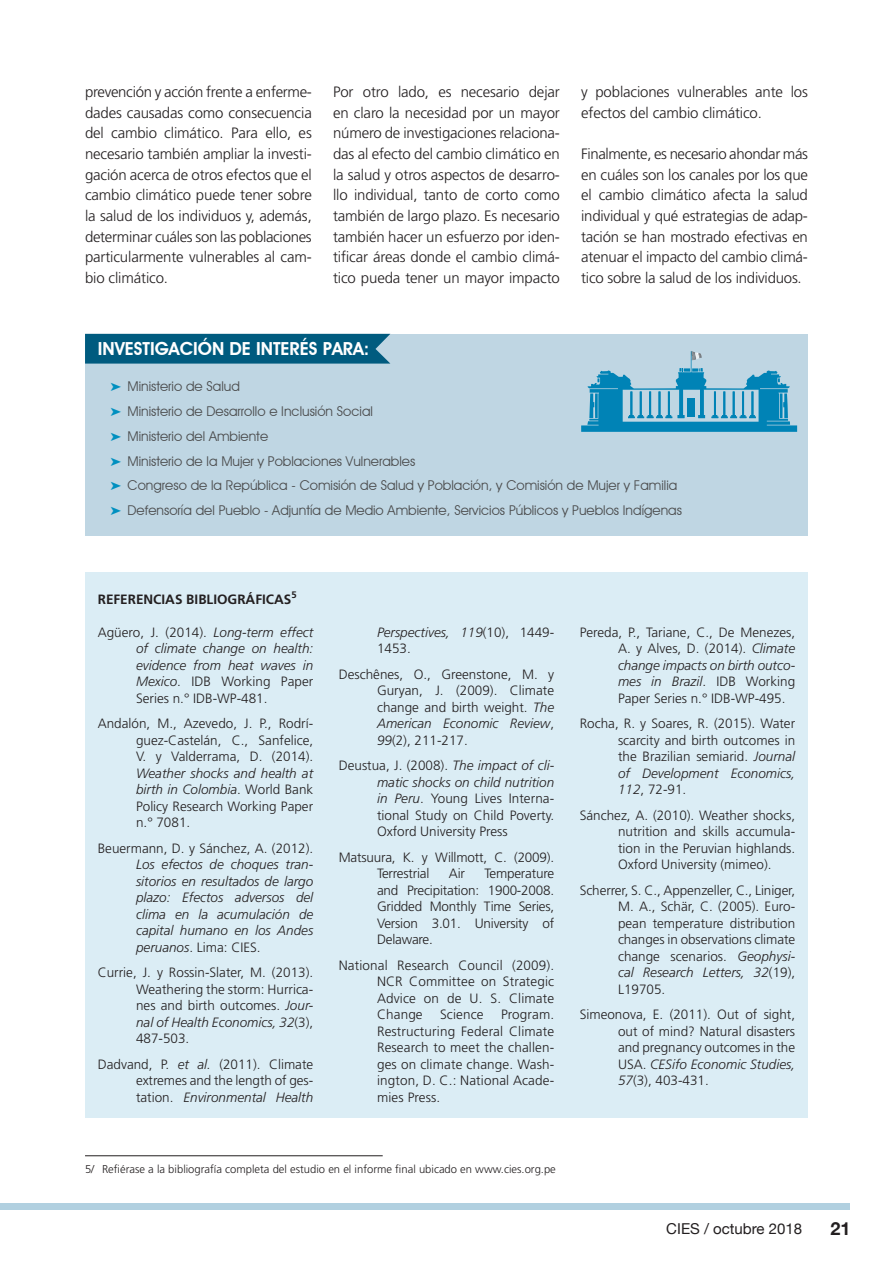
<style>
.page{position:relative;width:893px;height:1263px;background:#fff}
.page>*{position:absolute;margin:0;border:0;box-sizing:border-box;transform-origin:0 0}
.t1{font:600 18px "Avant Garde IT Cby BT";color:#fff}
.t2{font:700 18px "Helvetica Neue";color:#231f20}
.t3{font:300 15px/20.7px "Frutiger";letter-spacing:-.01em;color:#231f20;text-align:justify}
.t4{font:15px "Helvetica Neue";color:#231f20}
.t5{font:300 13.5px/16.5px "Frutiger";color:#231f20;text-align:justify}
.t6{font:italic 300 13.5px/16.5px "Frutiger";color:#231f20;text-align:justify}
.t7{font:13.5px "Avant Garde IT Cby BT";color:#4b4c4d}
.t8{font:700 13.5px "Frutiger";color:#231f20}
.NOTA_PAG{font:300 11.25px "Frutiger";color:#231f20}
.s1{color:#0090c0}
.s2{font-style:normal}
.s3{font-style:italic}
</style>
<div class="page">
<div style="left:0;top:1203px;width:850px;height:7px;background:#b1d0e0"></div>
<div style="left:85px;top:334px;width:723px;height:202px;background:#bfd6e3"></div>
<div style="left:85px;top:334px;width:305px;height:30px;background:#005b7f"></div>
<svg style="left:581px;top:351px;width:216px;height:81px"></svg>
<div style="left:85px;top:572px;width:723px;height:545px;background:#dbedf5"></div>
<hr style="left:85px;top:1155px;width:298px;height:1px;background:#231f20">
<p class="t3" style="left:85px;top:81px;width:228px">prevención y acción frente a enferme&shy;dades causadas como consecuencia del cambio climático. Para ello, es necesario también ampliar la investi&shy;gación acerca de otros efectos que el cambio climático puede tener sobre la salud de los individuos y, además, determinar cuáles son las poblaciones particularmente vulnerables al cam&shy;bio climático.</p>
<p class="t3" style="left:333px;top:81px;width:228px">Por otro lado, es necesario dejar en claro la necesidad por un mayor número de investigaciones relaciona&shy;das al efecto del cambio climático en la salud y otros aspectos de desarro&shy;llo individual, tanto de corto como también de largo plazo. Es necesario también hacer un esfuerzo por iden&shy;tificar áreas donde el cambio climá&shy;tico pueda tener un mayor impacto</p>
<p class="t3" style="left:581px;top:81px;width:228px">y poblaciones vulnerables ante los efectos del cambio climático.</p>
<p class="t3" style="left:581px;top:143px;width:228px">Finalmente, es necesario ahondar más en cuáles son los canales por los que el cambio climático afecta la salud individual y qué estrategias de adap&shy;tación se han mostrado efectivas en atenuar el impacto del cambio climá&shy;tico sobre la salud de los individuos.</p>
<p class="t1" style="left:98px;top:338px;width:273px">INVESTIGACIÓN DE INTERÉS PARA:</p>
<p class="t7" style="left:111px;top:378px;width:131px"><span class="s1">➤</span> Ministerio de Salud</p>
<p class="t7" style="left:111px;top:403px;width:264px"><span class="s1">➤</span> Ministerio de Desarrollo e Inclusión Social</p>
<p class="t7" style="left:111px;top:428px;width:159px"><span class="s1">➤</span> Ministerio del Ambiente</p>
<p class="t7" style="left:111px;top:453px;width:306px"><span class="s1">➤</span> Ministerio de la Mujer y Poblaciones Vulnerables</p>
<p class="t7" style="left:111px;top:477px;width:568px"><span class="s1">➤</span> Congreso de la República - Comisión de Salud y Población, y Comisión de Mujer y Familia</p>
<p class="t7" style="left:111px;top:502px;width:573px"><span class="s1">➤</span> Defensoría del Pueblo - Adjuntía de Medio Ambiente, Servicios Públicos y Pueblos Indígenas</p>
<p class="t8" style="left:98px;top:591px;width:200px">REFERENCIAS BIBLIOGRÁFICAS<sup>5</sup></p>
<p class="t6" style="left:136px;top:624px;width:179px;text-indent:-38px"><span class="s2">Agüero, J. (2014).</span> Long-term effect of climate change on health: evidence from heat waves in Mexico<span class="s2">. IDB Working Paper Series n.° IDB-WP-481.</span></p>
<p class="t5" style="left:136px;top:715px;width:179px;text-indent:-38px">Andalón, M., Azevedo, J. P., Rodrí&shy;guez-Castelán, C., Sanfelice, V. y Valderrama, D. (2014).<br><span class="s3">Weather shocks and health at birth in Colombia</span>. World Bank Policy Research Working Paper n.° 7081.</p>
<p class="t6" style="left:136px;top:840px;width:179px;text-indent:-38px"><span class="s2">Beuermann, D. y Sánchez, A. (2012).<br></span>Los efectos de choques tran&shy;sitorios en resultados de largo plazo: Efectos adversos del clima en la acumulación de capital humano en los Andes peruanos<span class="s2">. Lima: CIES.</span></p>
<p class="t5" style="left:136px;top:964px;width:179px;text-indent:-38px">Currie, J. y Rossin-Slater, M. (2013).<br>Weathering the storm: Hurrica&shy;nes and birth outcomes. <span class="s3">Jour&shy;nal of Health Economics, 32</span>(3), 487-503.</p>
<p class="t5" style="left:136px;top:1056px;width:179px;text-indent:-38px">Dadvand, P. <span class="s3">et al.</span> (2011). Climate extremes and the length of ges&shy;tation. <span class="s3">Environmental Health</span></p>
<p class="t6" style="left:377px;top:624px;width:179px">Perspectives, 119<span class="s2">(10), 1449-<br>1453.</span></p>
<p class="t5" style="left:377px;top:666px;width:179px;text-indent:-38px">Deschênes, O., Greenstone, M. y Guryan, J. (2009). Climate change and birth weight. <span class="s3">The American Economic Review</span>, <span class="s3">99</span>(2), 211-217.</p>
<p class="t5" style="left:377px;top:757px;width:179px;text-indent:-38px">Deustua, J. (2008). <span class="s3">The impact of cli&shy;matic shocks on child nutrition in Peru</span>. Young Lives Interna&shy;tional Study on Child Poverty.<br>Oxford University Press</p>
<p class="t5" style="left:377px;top:849px;width:179px;text-indent:-38px">Matsuura, K. y Willmott, C. (2009).<br>Terrestrial</p>
<p class="t5" style="left:449px;top:865px;width:18px">Air</p>
<p class="t5" style="left:377px;top:865px;width:179px;text-indent:107px">Temperature and Precipitation: 1900-2008.<br>Gridded Monthly Time Series, Version 3.01. University of Delaware.</p>
<p class="t5" style="left:377px;top:957px;width:179px;text-indent:-38px">National Research Council (2009).<br>NCR Committee on Strategic Advice on de U. S. Climate Change</p>
<p class="t5" style="left:440px;top:1006px;width:45px">Science</p>
<p class="t5" style="left:377px;top:1006px;width:179px;text-indent:124px">Program.<br>Restructuring Federal Climate Research to meet the challen&shy;ges on climate change. Wash&shy;ington, D. C.: National Acade&shy;mies Press.</p>
<p class="NOTA_PAG" style="left:85px;top:1163px;width:472px">5/ Refiérase a la bibliografía completa del estudio en el informe final ubicado en www.cies.org.pe</p>
<p class="t5" style="left:618px;top:624px;width:179px;text-indent:-38px">Pereda, P., Tariane, C., De Menezes, A. y Alves, D. (2014). <span class="s3">Climate change impacts on birth outco&shy;mes in Brazil</span>. IDB Working Paper Series n.° IDB-WP-495.</p>
<p class="t5" style="left:618px;top:715px;width:179px;text-indent:-38px">Rocha, R. y Soares, R. (2015). Water scarcity and birth outcomes in the Brazilian semiarid. <span class="s3">Journal of Development Economics, 112</span>, 72-91.</p>
<p class="t5" style="left:618px;top:807px;width:179px;text-indent:-38px">Sánchez, A. (2010). Weather shocks, nutrition and skills accumula&shy;tion in the Peruvian highlands.<br>Oxford University (mimeo).</p>
<p class="t5" style="left:618px;top:882px;width:179px;text-indent:-38px">Scherrer, S. C., Appenzeller, C., Liniger, M. A., Schär, C. (2005). Euro&shy;pean temperature distribution changes in observations climate change scenarios. <span class="s3">Geophysi&shy;cal Research Letters, 32</span>(19), L19705.</p>
<p class="t5" style="left:618px;top:1006px;width:179px;text-indent:-38px">Simeonova, E. (2011). Out of sight, out of mind? Natural disasters and pregnancy outcomes in the USA. <span class="s3">CESifo Economic Studies, 57</span>(3), 403-431.</p>
<p class="t4" style="left:666px;top:1220px;width:137px">CIES / octubre 2018</p>
<h1 class="t2" style="left:830px;top:1217px;width:22px">21</h1>
</div>
